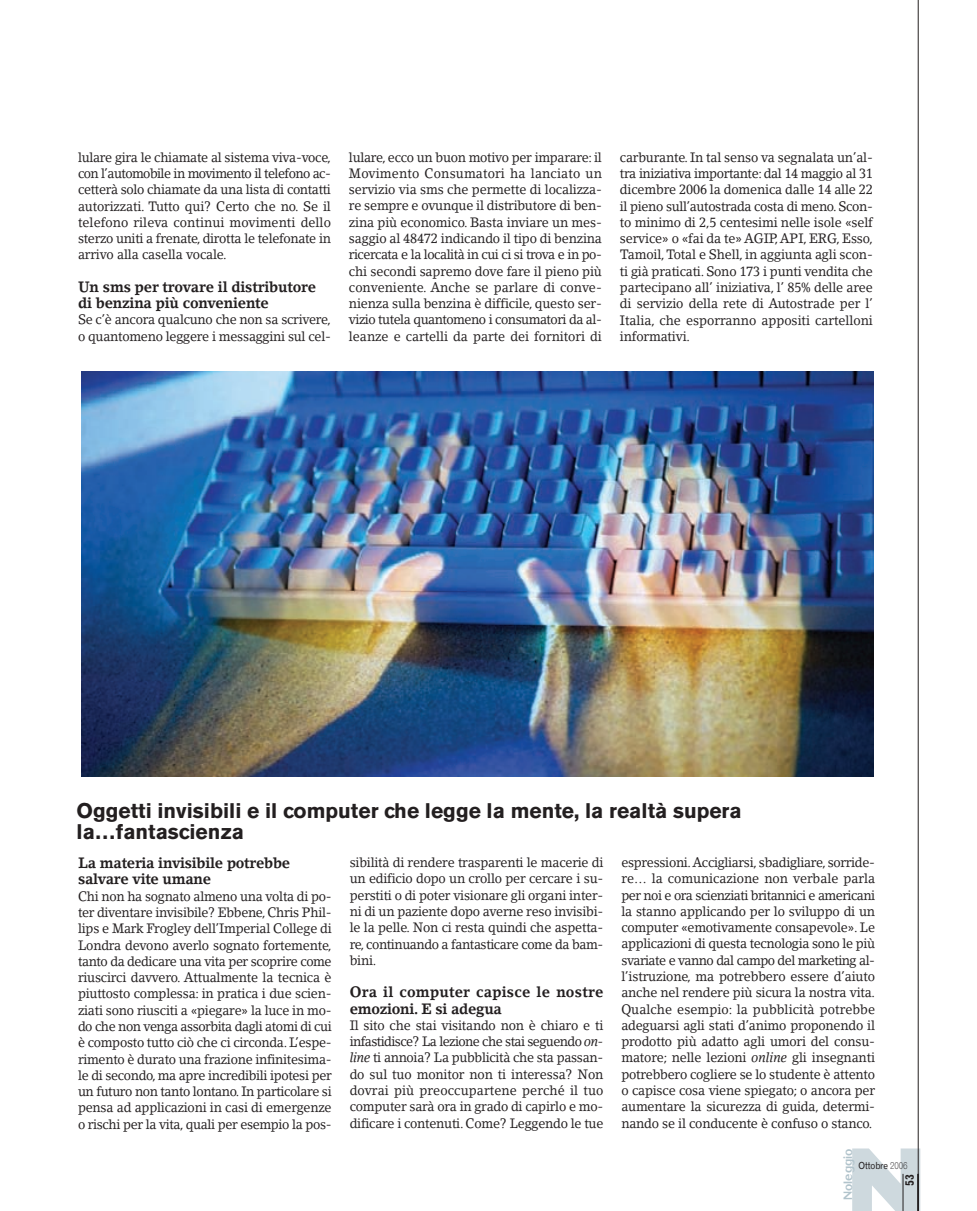
<style>
.page{position:relative;width:977px;height:1211px;background:#fff}
.page>*{position:absolute;margin:0;border:0;box-sizing:border-box;transform-origin:0 0}
.t1{font:700 21px/21px "Akzidenz Grotesk BE";color:#231f20}
.t2{font:700 15px/16.4px "Lino Letter";letter-spacing:-.01em;color:#231f20;scale:.94 1}
.t3{font:700 15px/16.4px "Lino Letter";letter-spacing:.015em;color:#231f20;scale:.94 1}
.t4{font:13.5px/16.4px "Lino Letter";letter-spacing:-.02em;color:#231f20;text-align:justify;scale:.94 1}
.t5{font:500 12px "Cosmos";color:#b1c3cb}
.t6{font:12px "Gothic 720 BT Bold B";color:#231f20;scale:.96 1}
.t7{font:9.75px "Gothic 720 BT Roman B";letter-spacing:-.015em;color:#231f20;scale:.9 1}
.s1{font-style:italic}
.s2{font-family:"Gothic 720 BT Light B"}
</style>
<div class="page">
<svg style="left:852px;top:1148px;width:68px;height:62px"></svg>
<hr style="left:902px;top:1173px;width:1px;height:37px;background:#231f20">
<hr style="left:917px;top:0;width:1px;height:1210px;background:#231f20">
<img style="left:81px;top:371px;width:792px;height:405px">
<p class="t4" style="left:78px;top:150px;width:270px">lulare gira le chiamate al sistema viva-voce, con l’automobile in movimento il telefono ac&shy;cetterà solo chiamate da una lista di contatti autorizzati. Tutto qui? Certo che no. Se il telefono rileva continui movimenti dello sterzo uniti a frenate, dirotta le telefonate in arrivo alla casella vocale.</p>
<p class="t2" style="left:78px;top:280px;width:255px">Un sms per trovare il distributore di benzina più conveniente</p>
<p class="t4" style="left:78px;top:313px;width:270px">Se c’è ancora qualcuno che non sa scrivere, o quantomeno leggere i messaggini sul cel-</p>
<p class="t4" style="left:349px;top:150px;width:270px">lulare, ecco un buon motivo per imparare: il Movimento Consumatori ha lanciato un servizio via sms che permette di localizza&shy;re sempre e ovunque il distributore di ben&shy;zina più economico. Basta inviare un mes&shy;saggio al 48472 indicando il tipo di benzina ricercata e la località in cui ci si trova e in po&shy;chi secondi sapremo dove fare il pieno più conveniente. Anche se parlare di conve&shy;nienza sulla benzina è difficile, questo ser&shy;vizio tutela quantomeno i consumatori da al&shy;leanze e cartelli da parte dei fornitori di</p>
<p class="t4" style="left:620px;top:150px;width:270px">carburante. In tal senso va segnalata un’al&shy;tra iniziativa importante: dal 14 maggio al 31 dicembre 2006 la domenica dalle 14 alle 22 il pieno sull’autostrada costa di meno. Scon&shy;to minimo di 2,5 centesimi nelle isole «self service» o «fai da te» AGIP,API, ERG, Esso, Tamoil,Total e Shell, in aggiunta agli scon&shy;ti già praticati. Sono 173 i punti vendita che partecipano all’ iniziativa, l’ 85% delle aree di servizio della rete di Autostrade per l’ Italia, che esporranno appositi cartelloni informativi.</p>
<h1 class="t1" style="left:77px;top:801px;width:666px">Oggetti invisibili e il computer che legge la mente, la realtà supera la…fantascienza</h1>
<p class="t2" style="left:78px;top:856px;width:227px">La materia invisibile potrebbe salvare vite umane</p>
<p class="t4" style="left:78px;top:889px;width:271px">Chi non ha sognato almeno una volta di po&shy;ter diventare invisibile? Ebbene, Chris Phil&shy;lips e Mark Frogley dell’Imperial College di Londra devono averlo sognato fortemente, tanto da dedicare una vita per scoprire come riuscirci davvero. Attualmente la tecnica è piuttosto complessa: in pratica i due scien&shy;ziati sono riusciti a «piegare» la luce in mo&shy;do che non venga assorbita dagli atomi di cui è composto tutto ciò che ci circonda. L’espe&shy;rimento è durato una frazione infinitesima&shy;le di secondo, ma apre incredibili ipotesi per un futuro non tanto lontano. In particolare si pensa ad applicazioni in casi di emergenze o rischi per la vita, quali per esempio la pos-</p>
<p class="t4" style="left:350px;top:855px;width:271px">sibilità di rendere trasparenti le macerie di un edificio dopo un crollo per cercare i su&shy;perstiti o di poter visionare gli organi inter&shy;ni di un paziente dopo averne reso invisibi&shy;le la pelle. Non ci resta quindi che aspetta&shy;re, continuando a fantasticare come da bam&shy;bini.</p>
<p class="t3" style="left:350px;top:985px;width:271px">Ora il computer capisce le nostre emozioni. E si adegua</p>
<p class="t4" style="left:350px;top:1018px;width:271px">Il sito che stai visitando non è chiaro e ti infastidisce? La lezione che stai seguendo <span class="s1">on&shy;line</span> ti annoia? La pubblicità che sta passan&shy;do sul tuo monitor non ti interessa? Non dovrai più preoccupartene perché il tuo computer sarà ora in grado di capirlo e mo&shy;dificare i contenuti. Come? Leggendo le tue</p>
<p class="t4" style="left:621px;top:855px;width:271px">espressioni.Accigliarsi, sbadigliare, sorride&shy;re… la comunicazione non verbale parla per noi e ora scienziati britannici e americani la stanno applicando per lo sviluppo di un computer «emotivamente consapevole». Le applicazioni di questa tecnologia sono le più svariate e vanno dal campo del marketing al&shy;l’istruzione, ma potrebbero essere d’aiuto anche nel rendere più sicura la nostra vita.<br>Qualche esempio: la pubblicità potrebbe adeguarsi agli stati d’animo proponendo il prodotto più adatto agli umori del consu&shy;matore; nelle lezioni <span class="s1">online</span> gli insegnanti potrebbero cogliere se lo studente è attento o capisce cosa viene spiegato; o ancora per aumentare la sicurezza di guida, determi&shy;nando se il conducente è confuso o stanco.</p>
<p class="t5" style="left:843px;top:1199px;width:53px;rotate:-90deg">Noleggio</p>
<p class="t7" style="left:858px;top:1161px;width:56px">Ottobre <span class="s2">2006</span></p>
<p class="t6" style="left:905px;top:1185px;width:14px;rotate:-90deg">53</p>
</div>
